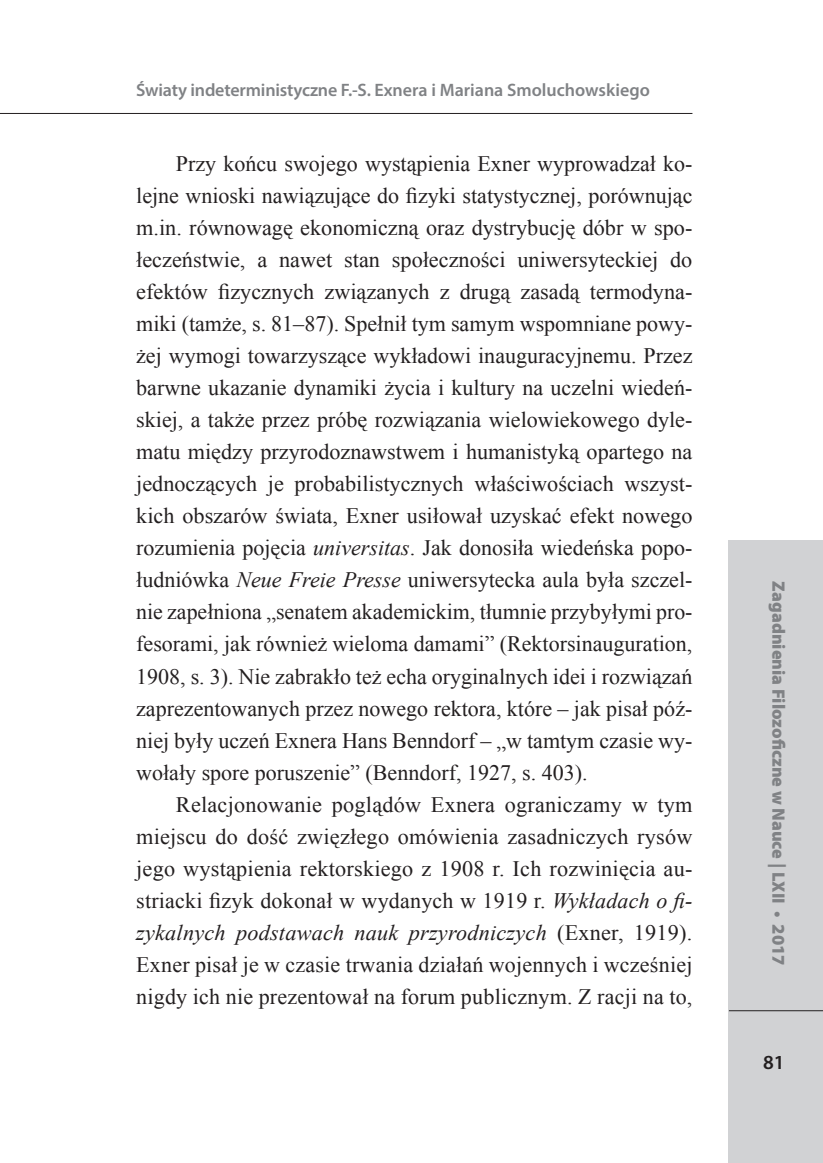
<style>
.page{position:relative;width:823px;height:1163px;background:#fff}
.page>*{position:absolute;margin:0;border:0;box-sizing:border-box;transform-origin:0 0}
.Tekst{font:22px/32px "Times New Roman";letter-spacing:.005em;color:#231f20;text-align:justify}
.t1{font:600 20px "Myriad Pro";color:#231f20}
.t2{font:600 18px "Myriad Pro";letter-spacing:-.005em;color:#808285}
.t3{font:900 18px "Myriad Pro";color:#808285}
.s1{font-style:italic}
</style>
<div class="page">
<div style="left:727px;top:540px;width:95px;height:622px;background:#d1d2d4"></div>
<hr style="left:0;top:113px;width:692px;height:1px;background:#231f20">
<hr style="left:728px;top:1010px;width:94px;height:1px;background:#231f20">
<p class="t2" style="left:136px;top:79px;width:515px">Światy indeterministyczne F.-S. Exnera i Mariana Smoluchowskiego</p>
<p class="Tekst" style="left:136px;top:147px;width:557px;text-indent:40px">Przy końcu swojego wystąpienia Exner wyprowadzał ko&shy;lejne wnioski nawiązujące do fizyki statystycznej, porównując m.in. równowagę ekonomiczną oraz dystrybucję dóbr w spo&shy;łeczeństwie, a nawet stan społeczności uniwersyteckiej do efektów fizycznych związanych z drugą zasadą termodyna&shy;miki (tamże, s. 81–87). Spełnił tym samym wspomniane powy&shy;żej wymogi towarzyszące wykładowi inauguracyjnemu. Przez barwne ukazanie dynamiki życia i kultury na uczelni wiedeń&shy;skiej, a także przez próbę rozwiązania wielowiekowego dyle&shy;matu między przyrodoznawstwem i humanistyką opartego na jednoczących je probabilistycznych właściwościach wszyst&shy;kich obszarów świata, Exner usiłował uzyskać efekt nowego rozumienia pojęcia <span class="s1">universitas</span>. Jak donosiła wiedeńska popo&shy;łudniówka <span class="s1">Neue Freie Presse</span> uniwersytecka aula była szczel&shy;nie zapełniona „senatem akademickim, tłumnie przybyłymi pro&shy;fesorami, jak również wieloma damami” (Rektorsinauguration, 1908, s. 3). Nie zabrakło też echa oryginalnych idei i rozwiązań zaprezentowanych przez nowego rektora, które – jak pisał póź&shy;niej były uczeń Exnera Hans Benndorf – „w tamtym czasie wy&shy;wołały spore poruszenie” (Benndorf, 1927, s. 403).</p>
<p class="Tekst" style="left:136px;top:787px;width:557px;text-indent:40px">Relacjonowanie poglądów Exnera ograniczamy w tym miejscu do dość zwięzłego omówienia zasadniczych rysów jego wystąpienia rektorskiego z 1908 r. Ich rozwinięcia au&shy;striacki fizyk dokonał w wydanych w 1919 r. <span class="s1">Wykładach o fi&shy;zykalnych podstawach nauk przyrodniczych</span> (Exner, 1919).<br>Exner pisał je w czasie trwania działań wojennych i wcześniej nigdy ich nie prezentował na forum publicznym. Z racji na to,</p>
<p class="t3" style="left:790px;top:581px;width:385px;rotate:90deg">Zagadnienia Filozoficzne w Nauce | LXII • 2017</p>
<p class="t1" style="left:762px;top:1049px;width:23px">81</p>
</div>
